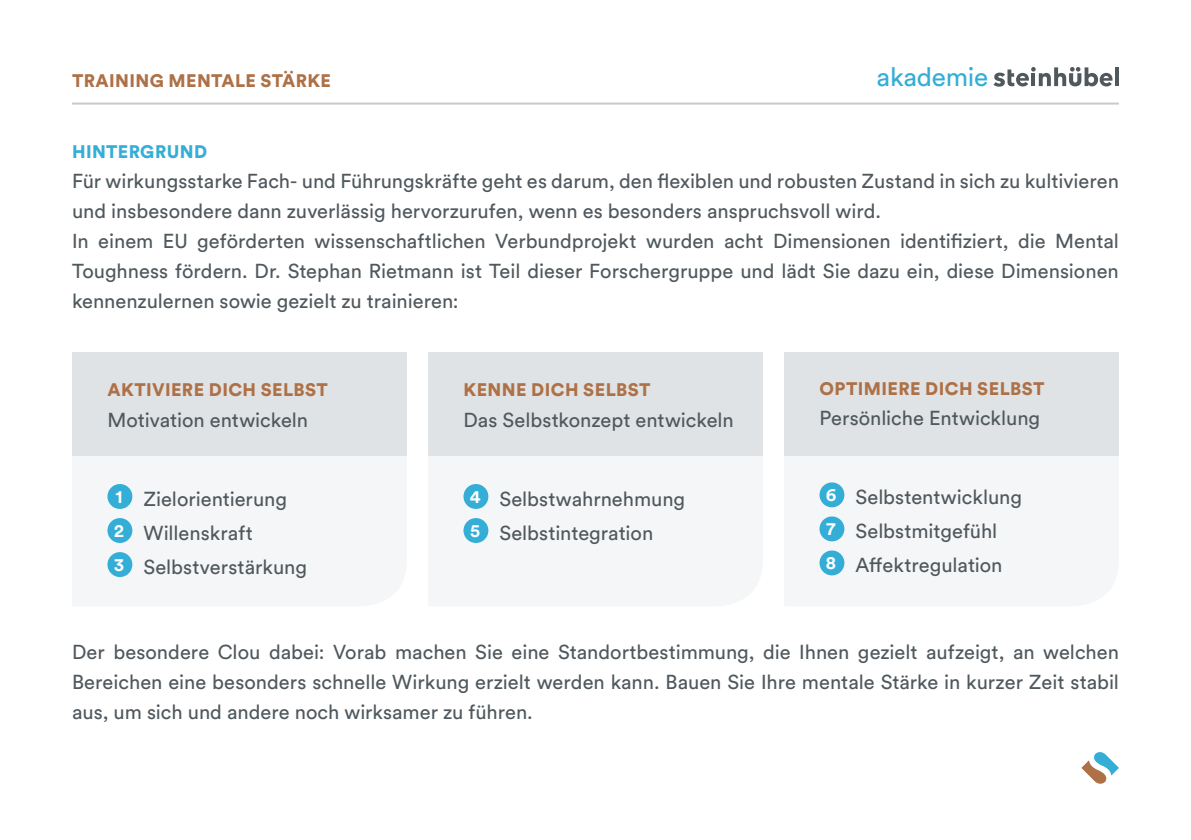
<style>
.page{position:relative;width:1191px;height:840px;background:#fff}
.page>*{position:absolute;margin:0;border:0;box-sizing:border-box;transform-origin:0 0}
.t1{font:26px "Circular Std";letter-spacing:-.01em;color:#34aed6}
.t2{font:20px/30px "Circular Std";color:#4f585d}
.t3{font:900 18px "Circular Std";letter-spacing:.025em;color:#ae7147}
.t4{font:900 18px "Circular Std";letter-spacing:.02em;color:#34aed6}
</style>
<div class="page">
<div style="left:72px;top:455px;width:335px;height:123px;background:#f5f6f7"></div>
<div style="left:72px;top:351px;width:335px;height:104px;background:#dfe3e5"></div>
<div style="left:784px;top:455px;width:335px;height:121px;background:#f5f6f7"></div>
<div style="left:784px;top:351px;width:335px;height:104px;background:#dfe3e5"></div>
<div style="left:428px;top:455px;width:335px;height:88px;background:#f5f6f7"></div>
<div style="left:428px;top:351px;width:335px;height:104px;background:#dfe3e5"></div>
<div style="left:819px;top:482px;width:25px;height:25px;background:#34aed6;border-radius:50%"></div>
<div style="left:819px;top:516px;width:25px;height:25px;background:#34aed6;border-radius:50%"></div>
<div style="left:819px;top:550px;width:25px;height:25px;background:#34aed6;border-radius:50%"></div>
<div style="left:463px;top:483px;width:25px;height:25px;background:#34aed6;border-radius:50%"></div>
<div style="left:463px;top:517px;width:25px;height:25px;background:#34aed6;border-radius:50%"></div>
<div style="left:107px;top:483px;width:25px;height:25px;background:#34aed6;border-radius:50%"></div>
<div style="left:107px;top:517px;width:25px;height:25px;background:#34aed6;border-radius:50%"></div>
<div style="left:107px;top:551px;width:25px;height:25px;background:#34aed6;border-radius:50%"></div>
<hr style="left:72px;top:102px;width:1047px;height:2px;background:#c5cbcf">
<svg style="left:1081px;top:752px;width:38px;height:31px"></svg>
<hr style="left:1115px;top:67px;width:4px;height:19px;background:#4f585d">
<svg style="left:993px;top:67px;width:119px;height:20px"></svg>
<p class="t3" style="left:72px;top:68px;width:260px">TRAINING MENTALE STÄRKE</p>
<h1 class="t1" style="left:876px;top:61px;width:113px">akademie</h1>
<p class="t4" style="left:72px;top:140px;width:136px">HINTERGRUND</p>
<p class="t2" style="left:72px;top:166px;width:1048px">Für wirkungsstarke Fach- und Führungskräfte geht es darum, den flexiblen und robusten Zustand in sich zu kultivieren und insbesondere dann zuverlässig hervorzurufen, wenn es besonders anspruchsvoll wird.<br>In einem EU geförderten wissenschaftlichen Verbundprojekt wurden acht Dimensionen identifiziert, die Mental Toughness fördern. Dr. Stephan Rietmann ist Teil dieser Forschergruppe und lädt Sie dazu ein, diese Dimensionen kennenzulernen sowie gezielt zu trainieren:</p>
<p class="t3" style="left:108px;top:378px;width:222px">AKTIVIERE DICH SELBST</p>
<p class="t2" style="left:107px;top:404px;width:202px">Motivation entwickeln</p>
<p class="t2" style="left:114px;top:481px;width:194px;line-height:34px"><sup>1</sup> Zielorientierung<br><sup>2</sup> Willenskraft<br><sup>3</sup> Selbstverstärkung</p>
<p class="t3" style="left:463px;top:378px;width:188px">KENNE DICH SELBST</p>
<p class="t2" style="left:463px;top:404px;width:272px">Das Selbstkonzept entwickeln</p>
<p class="t2" style="left:470px;top:481px;width:217px;line-height:34px"><sup>4</sup> Selbstwahrnehmung<br><sup>5</sup> Selbstintegration</p>
<p class="t3" style="left:819px;top:376px;width:226px">OPTIMIERE DICH SELBST</p>
<p class="t2" style="left:819px;top:402px;width:222px">Persönliche Entwicklung</p>
<p class="t2" style="left:826px;top:479px;width:198px;line-height:34px"><sup>6</sup> Selbstentwicklung<br><sup>7</sup> Selbstmitgefühl<br><sup>8</sup> Affektregulation</p>
<p class="t2" style="left:72px;top:636px;width:1048px;text-align:justify">Der besondere Clou dabei: Vorab machen Sie eine Standortbestimmung, die Ihnen gezielt aufzeigt, an welchen Bereichen eine besonders schnelle Wirkung erzielt werden kann. Bauen Sie Ihre mentale Stärke in kurzer Zeit stabil aus, um sich und andere noch wirksamer zu führen.</p>
</div>
